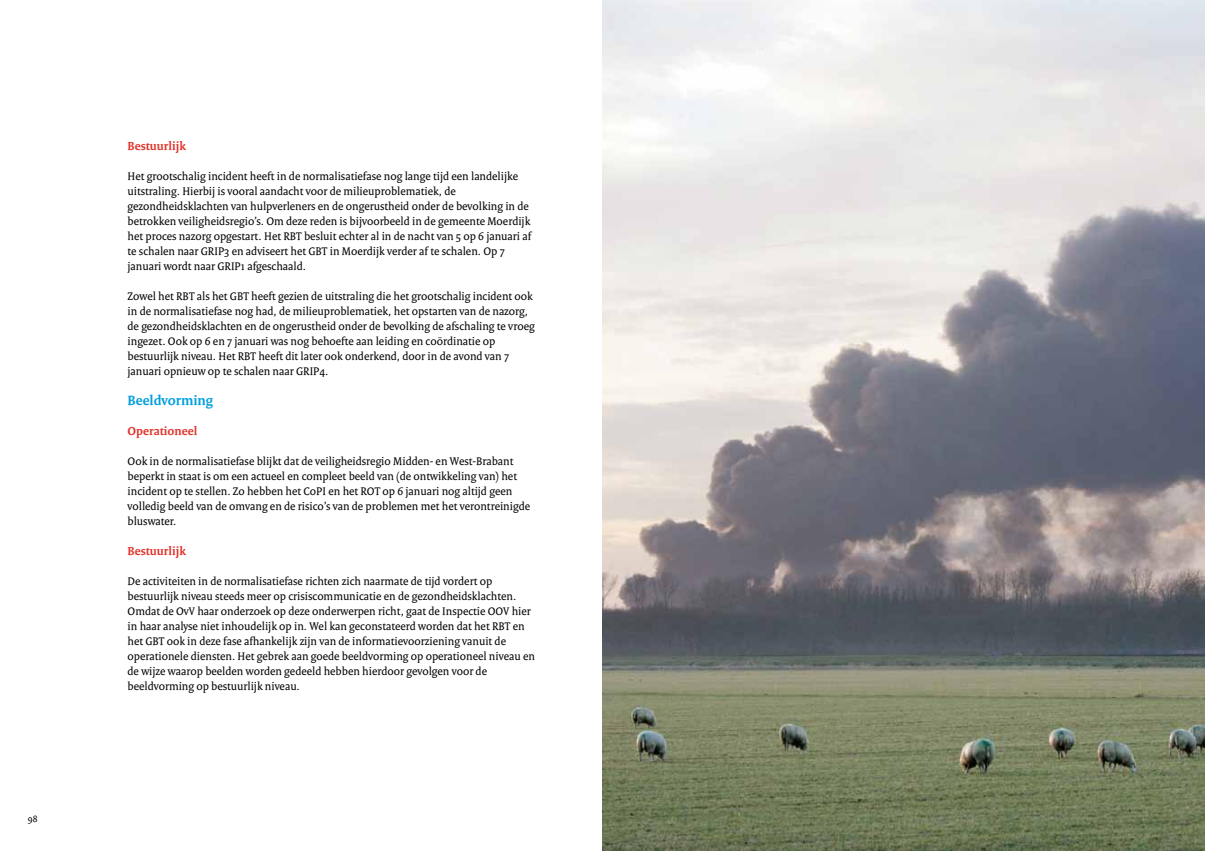
<style>
.page{position:relative;width:1205px;height:851px;background:#fff}
.page>*{position:absolute;margin:0;border:0;box-sizing:border-box;transform-origin:0 0}
.t1{font:700 14.38px "Rijksoverheid Serif";color:#009ede}
.t2{font:700 12.5px "Rijksoverheid Serif";color:#e0332b}
.t3{font:11.88px/15px "Rijksoverheid Serif";color:#000}
.t4{font:10px "Rijksoverheid Serif";color:#000}
</style>
<div class="page">
<img style="left:602px;top:0;width:603px;height:850px">
<p class="t4" style="left:28px;top:813px;width:11px">98</p>
<p class="t2" style="left:128px;top:138px;width:60px">Bestuurlijk</p>
<p class="t3" style="left:128px;top:168px;width:405px">Het grootschalig incident heeft in de normalisatiefase nog lange tijd een landelijke uitstraling. Hierbij is vooral aandacht voor de milieuproblematiek, de gezondheidsklachten van hulpverleners en de ongerustheid onder de bevolking in de betrokken veiligheidsregio’s. Om deze reden is bijvoorbeeld in de gemeente Moerdijk het proces nazorg opgestart. Het RBT besluit echter al in de nacht van 5 op 6 januari af te schalen naar GRIP3 en adviseert het GBT in Moerdijk verder af te schalen. Op 7 januari wordt naar GRIP1 afgeschaald.</p>
<p class="t3" style="left:128px;top:288px;width:409px">Zowel het RBT als het GBT heeft gezien de uitstraling die het grootschalig incident ook in de normalisatiefase nog had, de milieuproblematiek, het opstarten van de nazorg, de gezondheidsklachten en de ongerustheid onder de bevolking de afschaling te vroeg ingezet. Ook op 6 en 7 januari was nog behoefte aan leiding en coördinatie op bestuurlijk niveau. Het RBT heeft dit later ook onderkend, door in de avond van 7 januari opnieuw op te schalen naar GRIP4.</p>
<p class="t1" style="left:128px;top:391px;width:87px">Beeldvorming</p>
<p class="t2" style="left:128px;top:423px;width:71px">Operationeel</p>
<p class="t3" style="left:128px;top:453px;width:404px">Ook in de normalisatiefase blijkt dat de veiligheidsregio Midden- en West-Brabant beperkt in staat is om een actueel en compleet beeld van (de ontwikkeling van) het incident op te stellen. Zo hebben het CoPI en het ROT op 6 januari nog altijd geen volledig beeld van de omvang en de risico’s van de problemen met het verontreinigde bluswater.</p>
<p class="t2" style="left:128px;top:543px;width:60px">Bestuurlijk</p>
<p class="t3" style="left:128px;top:573px;width:409px">De activiteiten in de normalisatiefase richten zich naarmate de tijd vordert op bestuurlijk niveau steeds meer op crisiscommunicatie en de gezondheidsklachten.<br>Omdat de OvV haar onderzoek op deze onderwerpen richt, gaat de Inspectie OOV hier in haar analyse niet inhoudelijk op in. Wel kan geconstateerd worden dat het RBT en het GBT ook in deze fase afhankelijk zijn van de informatievoorziening vanuit de operationele diensten. Het gebrek aan goede beeldvorming op operationeel niveau en de wijze waarop beelden worden gedeeld hebben hierdoor gevolgen voor de beeldvorming op bestuurlijk niveau.</p>
</div>
